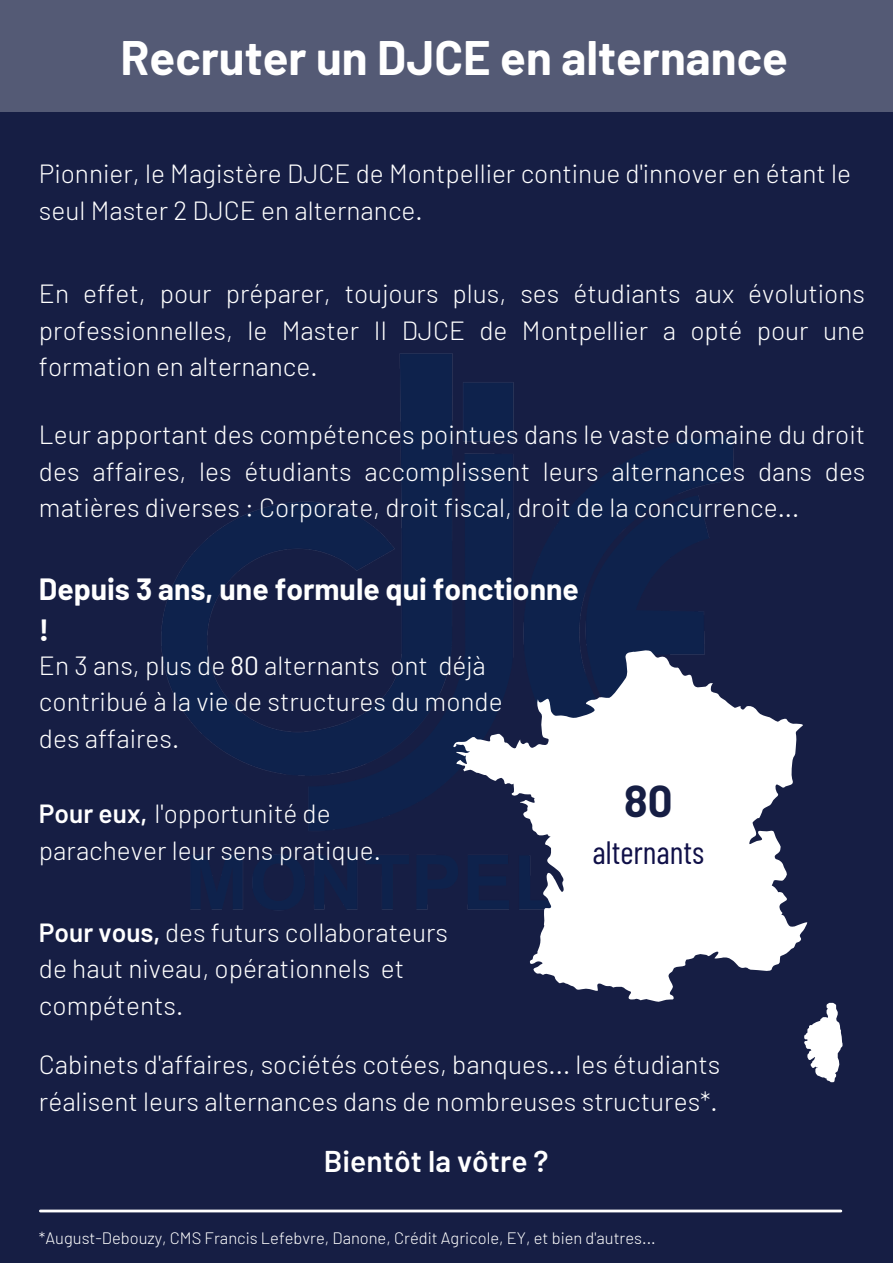
<style>
.page{position:relative;width:893px;height:1263px;background:#161e44}
.page>*{position:absolute;margin:0;border:0;box-sizing:border-box;transform-origin:0 0}
.t1{font:700 47.25px "Barlow";color:#fff}
.t2{font:700 43.5px "Barlow";color:#161e44}
.t3{font:32.25px "Barlow Condensed";color:#101048}
.t4{font:700 30px/41.6px "Barlow";color:#fff}
.t5{font:600 30px "Barlow";color:#fff}
.t6{font:300 26.25px/36.6px "Barlow";color:#fff}
.t7{font:300 16.5px "Barlow";color:#fff}
.s1{font-weight:400}
.s2{font-weight:600}
</style>
<div class="page">
<svg style="left:453px;top:649px;width:355px;height:353px;fill:#fff"></svg>
<svg style="left:804px;top:1003px;width:38px;height:79px"></svg>
<hr style="left:40px;top:1209px;width:801px;height:3px;background:#fff">
<div style="left:0;top:0;width:893px;height:111px;background:#545a75"></div>
<p class="t1" style="left:121px;top:27px;width:669px">Recruter un DJCE en alternance</p>
<p class="t6" style="left:39px;top:154px;width:813px">Pionnier, le Magistère DJCE de Montpellier continue d'innover en étant le seul Master 2 DJCE en alternance.</p>
<p class="t6" style="left:39px;top:274px;width:827px;text-align:justify">En effet, pour préparer, toujours plus, ses étudiants aux évolutions professionnelles, le Master II DJCE de Montpellier a opté pour une formation en alternance.</p>
<p class="t6" style="left:39px;top:415px;width:828px;text-align:justify">Leur apportant des compétences pointues dans le vaste domaine du droit des affaires, les étudiants accomplissent leurs alternances dans des matières diverses : Corporate, droit fiscal, droit de la concurrence...</p>
<p class="t4" style="left:39px;top:567px;width:541px">Depuis 3 ans, une formule qui fonctionne !</p>
<p class="t6" style="left:39px;top:646px;width:465px">En 3 ans, plus de <span class="s1">80</span> alternants ont déjà contribué à la vie de structures du monde des affaires.</p>
<p class="t6" style="left:39px;top:794px;width:344px"><span class="s2">Pour eux,</span> l'opportunité de parachever leur sens pratique.</p>
<p class="t6" style="left:39px;top:913px;width:411px"><span class="s2">Pour vous,</span> des futurs collaborateurs de haut niveau, opérationnels et compétents.</p>
<p class="t2" style="left:624px;top:774px;width:50px">80</p>
<p class="t3" style="left:592px;top:832px;width:113px">alternants</p>
<p class="t6" style="left:39px;top:1045px;width:683px">Cabinets d'affaires, sociétés cotées, banques... les étudiants réalisent leurs alternances dans de nombreuses structures*.</p>
<p class="t5" style="left:324px;top:1141px;width:226px">Bientôt la vôtre ?</p>
<p class="t7" style="left:39px;top:1228px;width:618px">*August-Debouzy, CMS Francis Lefebvre, Danone, Crédit Agricole, EY, et bien d'autres...</p>
</div>
